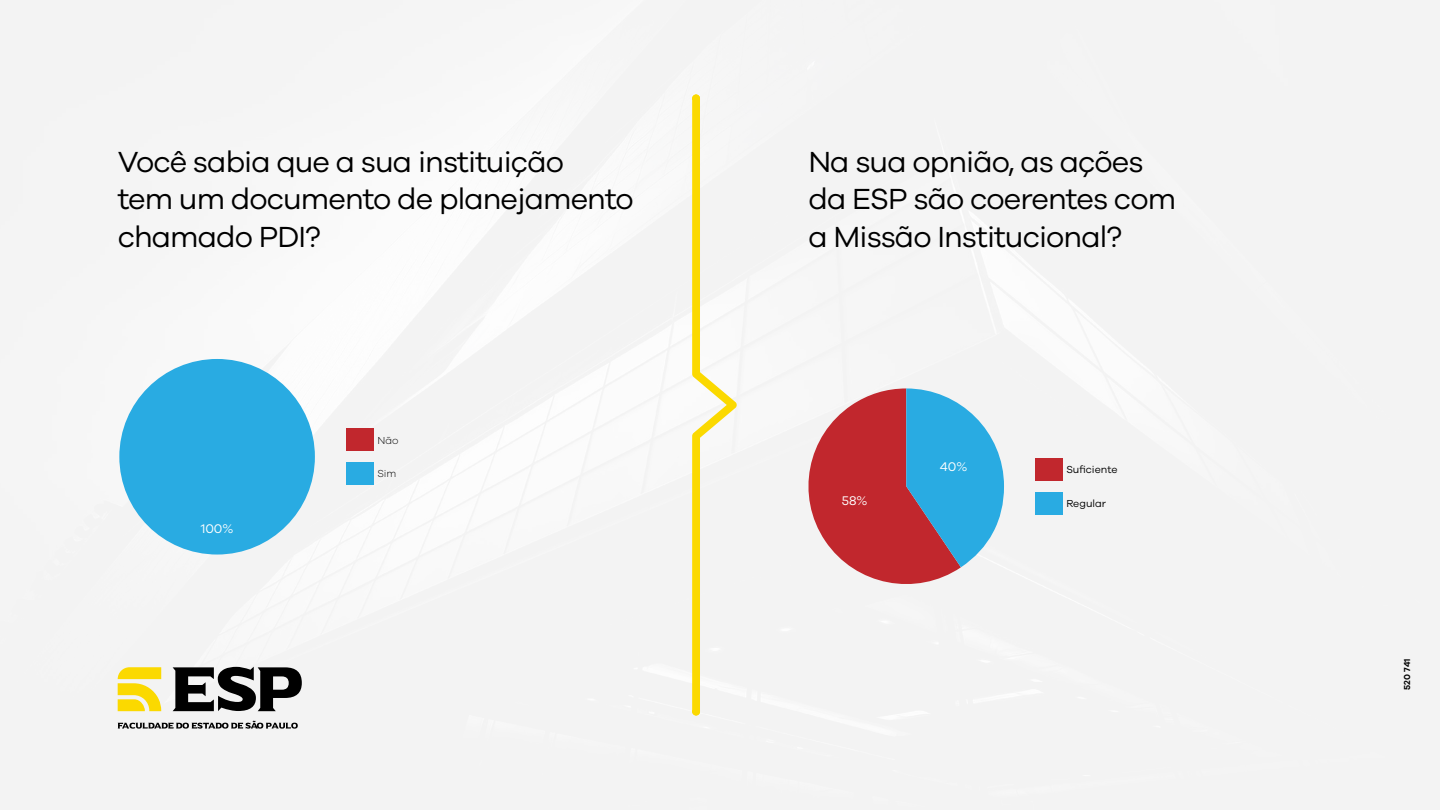
<style>
.page{position:relative;width:1440px;height:810px;background:#f3f3f3}
.page>*{position:absolute;margin:0;border:0;box-sizing:border-box;transform-origin:0 0}
.t1{font:30px/37.5px "Galano Grotesque";letter-spacing:-.03em;color:#000}
.t2{font:12.9px "Galano Grotesque";color:#fff}
.t3{font:10.5px "Galano Grotesque";color:#000}
.t4{font:300 10.5px "Galano Grotesque";color:#000}
.t5{font:600 9px "Galano Grotesque";letter-spacing:-.005em;color:#000}
</style>
<div class="page">
<svg style="left:118px;top:667px;width:43px;height:44px"></svg>
<svg style="left:173px;top:667px;width:129px;height:44px"></svg>
<svg style="left:118px;top:721px;width:180px;height:8px"></svg>
<div style="left:119px;top:359px;width:196px;height:196px;background:#29abe2;border-radius:98px"></div>
<div style="left:346px;top:429px;width:28px;height:22px;background:#c1272d"></div>
<div style="left:346px;top:462px;width:28px;height:23px;background:#29abe2"></div>
<svg style="left:692px;top:94px;width:45px;height:622px"></svg>
<svg style="left:795px;top:388px;width:209px;height:210px"></svg>
<div style="left:1035px;top:458px;width:28px;height:23px;background:#c1272d"></div>
<div style="left:1035px;top:492px;width:28px;height:22px;background:#29abe2"></div>
<p class="t1" style="left:118px;top:142px;width:518px">Você sabia que a sua instituição<br>tem um documento de planejamento chamado PDI?</p>
<p class="t1" style="left:808px;top:142px;width:369px">Na sua opnião, as ações da ESP são coerentes com a Missão Institucional?</p>
<p class="t2" style="left:201px;top:521px;width:34px">100%</p>
<p class="t4" style="left:377px;top:434px;width:23px">Não</p>
<p class="t4" style="left:377px;top:468px;width:21px">Sim</p>
<p class="t2" style="left:842px;top:493px;width:27px">58%</p>
<p class="t2" style="left:940px;top:458px;width:29px">40%</p>
<p class="t3" style="left:1066px;top:464px;width:53px">Suficiente</p>
<p class="t3" style="left:1066px;top:497px;width:41px">Regular</p>
<p class="t5" style="left:1402px;top:690px;width:33px;rotate:-90deg">520 741</p>
</div>
